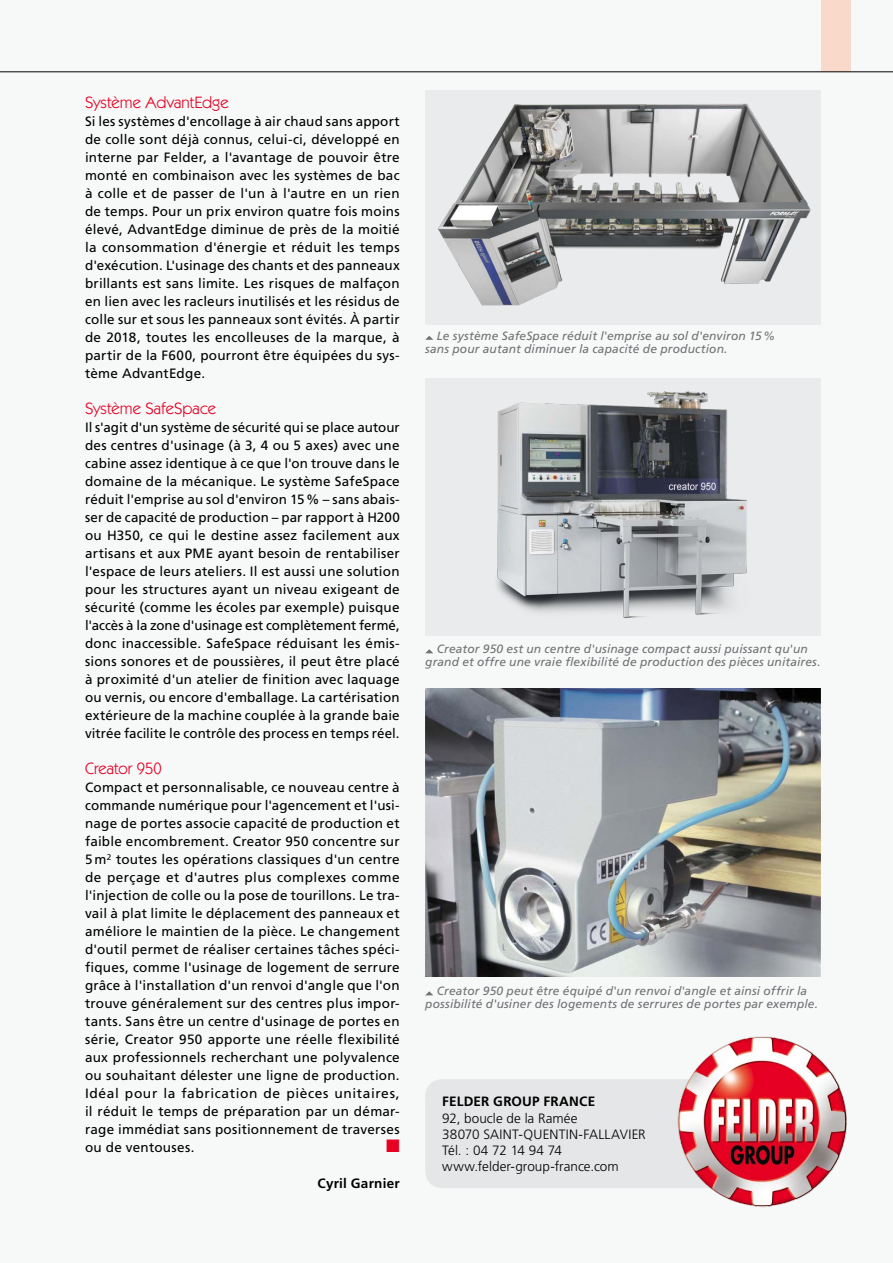
<style>
.page{position:relative;width:893px;height:1263px;background:#f7f8f8}
.page>*{position:absolute;margin:0;border:0;box-sizing:border-box;transform-origin:0 0}
.t1{font:16.5px "Itc Kabel";color:#e60022}
.t2{font:13.5px/18px "Frutiger";letter-spacing:.015em;color:#000;text-align:justify}
.t3{font:300 13.5px/16.2px "Frutiger";letter-spacing:.005em;color:#000}
.t4{font:700 13.5px "Frutiger";letter-spacing:.015em;color:#000}
.t5{font:italic 12px/12.8px "Frutiger";letter-spacing:.01em;color:#717074;text-align:center}
</style>
<div class="page">
<div style="left:821px;top:0;width:29px;height:72px;background:#f9daca"></div>
<hr style="left:0;top:72px;width:893px;height:1px;background:#000">
<div style="left:425px;top:1079px;width:396px;height:109px;background:#e4e6e7;border-radius:17px"></div>
<div style="left:425px;top:90px;width:396px;height:234px;background:#e9ebec"></div>
<img style="left:438px;top:103px;width:373px;height:203px">
<div style="left:425px;top:378px;width:396px;height:257px;background:#e9ebec"></div>
<img style="left:497px;top:391px;width:250px;height:227px">
<img style="left:425px;top:689px;width:396px;height:288px">
<img style="left:677px;top:1036px;width:170px;height:171px">
<svg style="left:425px;top:336px;width:8px;height:4px"></svg>
<svg style="left:425px;top:649px;width:8px;height:4px"></svg>
<svg style="left:425px;top:991px;width:8px;height:4px"></svg>
<p class="t1" style="left:85px;top:93px;width:145px">Système AdvantEdge</p>
<p class="t2" style="left:85px;top:112px;width:316px">Si les systèmes d'encollage à air chaud sans apport de colle sont déjà connus, celui-ci, développé en interne par Felder, a l'avantage de pouvoir être monté en combinaison avec les systèmes de bac à colle et de passer de l'un à l'autre en un rien de temps. Pour un prix environ quatre fois moins élevé, AdvantEdge diminue de près de la moitié la consommation d'énergie et réduit les temps d'exécution. L'usinage des chants et des panneaux brillants est sans limite. Les risques de malfaçon en lien avec les racleurs inutilisés et les résidus de colle sur et sous les panneaux sont évités. À partir de 2018, toutes les encolleuses de la marque, à partir de la F600, pourront être équipées du sys&shy;tème AdvantEdge.</p>
<p class="t1" style="left:85px;top:399px;width:133px">Système SafeSpace</p>
<p class="t2" style="left:85px;top:418px;width:316px">Il s'agit d'un système de sécurité qui se place autour des centres d'usinage (à 3, 4 ou 5 axes) avec une cabine assez identique à ce que l'on trouve dans le domaine de la mécanique. Le système SafeSpace réduit l'emprise au sol d'environ 15% – sans abais&shy;ser de capacité de production – par rapport à H200 ou H350, ce qui le destine assez facilement aux artisans et aux PME ayant besoin de rentabiliser l'espace de leurs ateliers. Il est aussi une solution pour les structures ayant un niveau exigeant de sécurité (comme les écoles par exemple) puisque l'accès à la zone d'usinage est complètement fermé, donc inaccessible. SafeSpace réduisant les émis&shy;sions sonores et de poussières, il peut être placé à proximité d'un atelier de finition avec laquage ou vernis, ou encore d'emballage. La cartérisation extérieure de la machine couplée à la grande baie vitrée facilite le contrôle des process en temps réel.</p>
<p class="t1" style="left:85px;top:759px;width:78px">Creator 950</p>
<p class="t2" style="left:85px;top:778px;width:316px">Compact et personnalisable, ce nouveau centre à commande numérique pour l'agencement et l'usi&shy;nage de portes associe capacité de production et faible encombrement. Creator 950 concentre sur 5m<sup>2</sup> toutes les opérations classiques d'un centre de perçage et d'autres plus complexes comme l'injection de colle ou la pose de tourillons. Le tra&shy;vail à plat limite le déplacement des panneaux et améliore le maintien de la pièce. Le changement d'outil permet de réaliser certaines tâches spéci&shy;fiques, comme l'usinage de logement de serrure grâce à l'installation d'un renvoi d'angle que l'on trouve généralement sur des centres plus impor&shy;tants. Sans être un centre d'usinage de portes en série, Creator 950 apporte une réelle flexibilité aux professionnels recherchant une polyvalence ou souhaitant délester une ligne de production.<br>Idéal pour la fabrication de pièces unitaires, il réduit le temps de préparation par un démar&shy;rage immédiat sans positionnement de traverses ou de ventouses.</p>
<p class="t4" style="left:317px;top:1175px;width:84px">Cyril Garnier</p>
<p class="t5" style="left:425px;top:329px;width:352px;text-align:left;text-indent:11px">Le système SafeSpace réduit l'emprise au sol d'environ 15% sans pour autant diminuer la capacité de production.</p>
<p class="t5" style="left:425px;top:643px;width:397px">Creator 950 est un centre d'usinage compact aussi puissant qu'un grand et offre une vraie flexibilité de production des pièces unitaires.</p>
<p class="t5" style="left:425px;top:985px;width:394px">Creator 950 peut être équipé d'un renvoi d'angle et ainsi offrir la possibilité d'usiner des logements de serrures de portes par exemple.</p>
<p class="t4" style="left:442px;top:1094px;width:155px">FELDER GROUP FRANCE</p>
<p class="t3" style="left:442px;top:1110px;width:205px">92, boucle de la Ramée<br>38070 SAINT-QUENTIN-FALLAVIER<br>Tél. : 04 72 14 94 74 www.felder-group-france.com</p>
</div>
